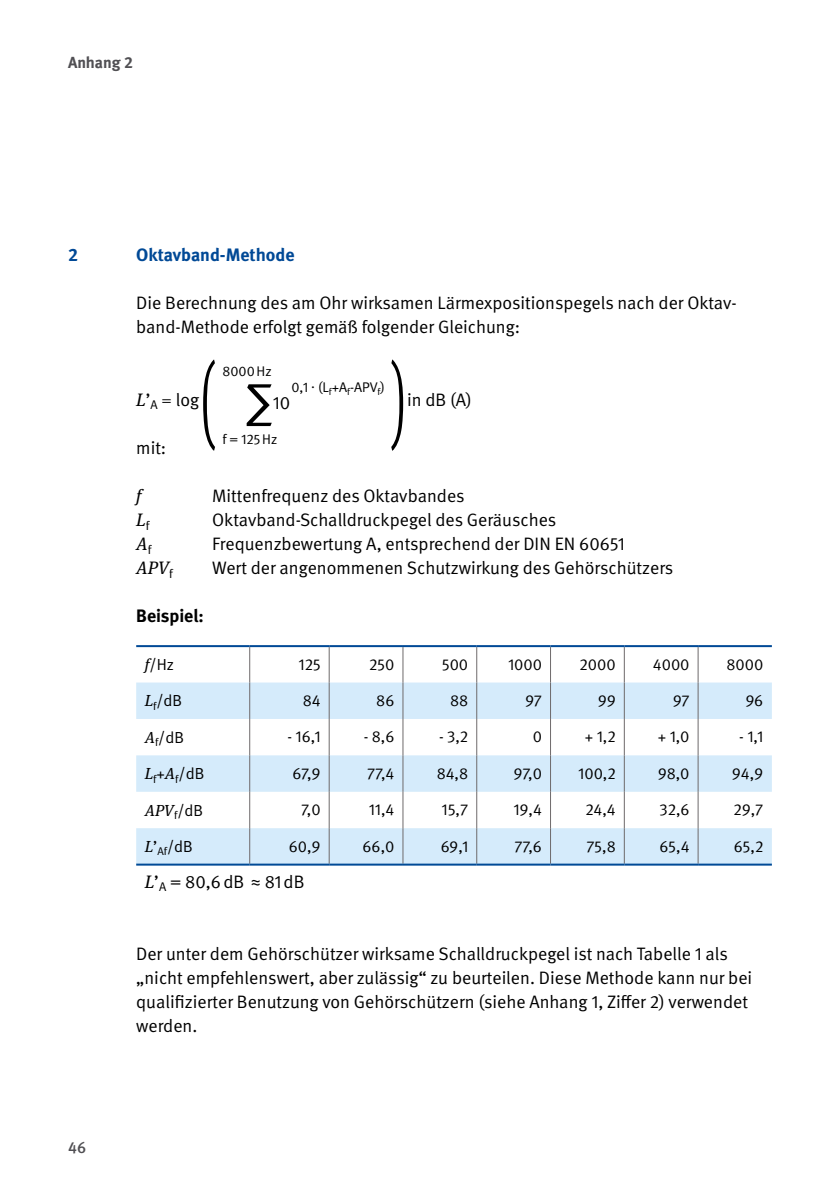
<style>
.page{position:relative;width:840px;height:1191px;background:#fff}
.page>*{position:absolute;margin:0;border:0;box-sizing:border-box;transform-origin:0 0}
.FT{font:18px/24px "DGUV Meta";color:#000}
.t1{font:700 18px "DGUV Meta";color:#004996}
.FT-2{font:italic 18px "DGUV Meta Serif";color:#000}
.FT-3{font:700 18px "DGUV Meta";color:#000}
.TI{font:16px "DGUV Meta";color:#000}
.TI-2{font:italic 16px "DGUV Meta Serif";color:#000}
.t2{font:700 16px "DGUV Meta";color:#504f53}
.t3{font:500 16px "DGUV Meta";color:#504f53}
.t4{font:14px "DGUV Meta";color:#000}
.s1{font-family:"DGUV Meta Serif";font-style:italic}
.s2{font-family:"DGUV Meta Serif"}
.s3{font-family:"DGUV Meta";font-style:normal}
</style>
<div class="page">
<svg style="left:203px;top:359px;width:12px;height:92px"></svg>
<svg style="left:391px;top:359px;width:12px;height:92px"></svg>
<svg style="left:246px;top:384px;width:25px;height:42px"></svg>
<svg style="left:136px;top:682px;width:635px;height:181px;fill:#d5ebfb"></svg>
<hr style="left:328px;top:647px;width:1px;height:35px;background:#6e6a6b">
<hr style="left:402px;top:647px;width:1px;height:35px;background:#6e6a6b">
<hr style="left:476px;top:647px;width:1px;height:35px;background:#6e6a6b">
<hr style="left:549px;top:647px;width:1px;height:35px;background:#6e6a6b">
<hr style="left:623px;top:647px;width:1px;height:35px;background:#6e6a6b">
<hr style="left:328px;top:682px;width:1px;height:37px;background:#6e6a6b">
<hr style="left:402px;top:682px;width:1px;height:37px;background:#6e6a6b">
<hr style="left:476px;top:682px;width:1px;height:37px;background:#6e6a6b">
<hr style="left:549px;top:682px;width:1px;height:37px;background:#6e6a6b">
<hr style="left:623px;top:682px;width:1px;height:37px;background:#6e6a6b">
<hr style="left:328px;top:719px;width:1px;height:36px;background:#6e6a6b">
<hr style="left:402px;top:719px;width:1px;height:36px;background:#6e6a6b">
<hr style="left:476px;top:719px;width:1px;height:36px;background:#6e6a6b">
<hr style="left:549px;top:719px;width:1px;height:36px;background:#6e6a6b">
<hr style="left:623px;top:719px;width:1px;height:36px;background:#6e6a6b">
<hr style="left:328px;top:755px;width:1px;height:36px;background:#6e6a6b">
<hr style="left:402px;top:755px;width:1px;height:36px;background:#6e6a6b">
<hr style="left:476px;top:755px;width:1px;height:36px;background:#6e6a6b">
<hr style="left:549px;top:755px;width:1px;height:36px;background:#6e6a6b">
<hr style="left:623px;top:755px;width:1px;height:36px;background:#6e6a6b">
<hr style="left:328px;top:791px;width:1px;height:37px;background:#6e6a6b">
<hr style="left:402px;top:791px;width:1px;height:37px;background:#6e6a6b">
<hr style="left:476px;top:791px;width:1px;height:37px;background:#6e6a6b">
<hr style="left:549px;top:791px;width:1px;height:37px;background:#6e6a6b">
<hr style="left:623px;top:791px;width:1px;height:37px;background:#6e6a6b">
<hr style="left:328px;top:828px;width:1px;height:35px;background:#6e6a6b">
<hr style="left:402px;top:828px;width:1px;height:35px;background:#6e6a6b">
<hr style="left:476px;top:828px;width:1px;height:35px;background:#6e6a6b">
<hr style="left:549px;top:828px;width:1px;height:35px;background:#6e6a6b">
<hr style="left:623px;top:828px;width:1px;height:35px;background:#6e6a6b">
<hr style="left:249px;top:647px;width:1px;height:35px;background:#6e6a6b">
<hr style="left:249px;top:682px;width:1px;height:37px;background:#6e6a6b">
<hr style="left:249px;top:719px;width:1px;height:36px;background:#6e6a6b">
<hr style="left:249px;top:755px;width:1px;height:36px;background:#6e6a6b">
<hr style="left:249px;top:791px;width:1px;height:37px;background:#6e6a6b">
<hr style="left:249px;top:828px;width:1px;height:35px;background:#6e6a6b">
<hr style="left:697px;top:647px;width:1px;height:35px;background:#6e6a6b">
<hr style="left:697px;top:682px;width:1px;height:37px;background:#6e6a6b">
<hr style="left:697px;top:719px;width:1px;height:36px;background:#6e6a6b">
<hr style="left:697px;top:755px;width:1px;height:36px;background:#6e6a6b">
<hr style="left:697px;top:791px;width:1px;height:37px;background:#6e6a6b">
<hr style="left:697px;top:828px;width:1px;height:35px;background:#6e6a6b">
<hr style="left:136px;top:863px;width:113px;height:2px;background:#004a96">
<hr style="left:249px;top:863px;width:80px;height:2px;background:#004a96">
<hr style="left:329px;top:863px;width:74px;height:2px;background:#004a96">
<hr style="left:403px;top:863px;width:73px;height:2px;background:#004a96">
<hr style="left:476px;top:863px;width:74px;height:2px;background:#004a96">
<hr style="left:550px;top:863px;width:74px;height:2px;background:#004a96">
<hr style="left:624px;top:863px;width:73px;height:2px;background:#004a96">
<hr style="left:697px;top:863px;width:74px;height:2px;background:#004a96">
<hr style="left:136px;top:645px;width:113px;height:2px;background:#004996">
<hr style="left:249px;top:645px;width:80px;height:2px;background:#004996">
<hr style="left:329px;top:645px;width:74px;height:2px;background:#004996">
<hr style="left:403px;top:645px;width:73px;height:2px;background:#004996">
<hr style="left:476px;top:645px;width:74px;height:2px;background:#004996">
<hr style="left:550px;top:645px;width:74px;height:2px;background:#004996">
<hr style="left:624px;top:645px;width:73px;height:2px;background:#004996">
<hr style="left:697px;top:645px;width:74px;height:2px;background:#004996">
<p class="t2" style="left:68px;top:53px;width:66px">Anhang 2</p>
<h2 class="t1" style="left:68px;top:244px;width:12px">2</h2>
<h2 class="t1" style="left:136px;top:244px;width:160px">Oktavband-Methode</h2>
<p class="FT" style="left:136px;top:291px;width:601px">Die Berechnung des am Ohr wirksamen Lärmexpositionspegels nach der Oktav&shy;band-Methode erfolgt gemäß folgender Gleichung:</p>
<p class="FT" style="left:136px;top:388px;width:65px"><span class="s1">L</span>’<sub>A</sub> <span class="s2">=</span> log</p>
<p class="t4" style="left:222px;top:363px;width:51px">8000Hz</p>
<p class="t4" style="left:291px;top:379px;width:95px">0,1 . (L<sub>f</sub>+A<sub>f</sub>-APV<sub>f</sub>)</p>
<p class="FT" style="left:273px;top:391px;width:19px">10</p>
<p class="FT" style="left:407px;top:388px;width:66px">in dB (A)</p>
<p class="t4" style="left:222px;top:430px;width:56px">f = 125Hz</p>
<p class="FT" style="left:136px;top:436px;width:32px">mit:</p>
<p class="FT-2" style="left:136px;top:485px;width:7px">f</p>
<p class="FT" style="left:212px;top:484px;width:254px">Mittenfrequenz des Oktavbandes</p>
<p class="FT-2" style="left:136px;top:509px;width:15px">L<sub>f</sub></p>
<p class="FT" style="left:212px;top:508px;width:345px">Oktavband-Schalldruckpegel des Geräusches</p>
<p class="FT-2" style="left:136px;top:533px;width:17px">A<sub>f</sub></p>
<p class="FT" style="left:212px;top:532px;width:414px">Frequenzbewertung A, entsprechend der DIN EN 60651</p>
<p class="FT-2" style="left:136px;top:557px;width:38px">APV<sub>f</sub></p>
<p class="FT" style="left:212px;top:556px;width:462px">Wert der angenommenen Schutzwirkung des Gehörschützers</p>
<p class="FT-3" style="left:136px;top:605px;width:69px">Beispiel:</p>
<p class="TI" style="left:145px;top:655px;width:31px"><span class="s1">f</span>/Hz</p>
<p class="TI" style="left:298px;top:654px;width:24px">125</p>
<p class="TI" style="left:369px;top:654px;width:27px">250</p>
<p class="TI" style="left:442px;top:654px;width:28px">500</p>
<p class="TI" style="left:507px;top:654px;width:35px">1000</p>
<p class="TI" style="left:579px;top:654px;width:38px">2000</p>
<p class="TI" style="left:652px;top:654px;width:38px">4000</p>
<p class="TI" style="left:726px;top:654px;width:38px">8000</p>
<p class="TI" style="left:145px;top:691px;width:39px"><span class="s1">L</span><sub>f</sub>/dB</p>
<p class="TI" style="left:303px;top:691px;width:19px">84</p>
<p class="TI" style="left:376px;top:691px;width:20px">86</p>
<p class="TI" style="left:450px;top:691px;width:20px">88</p>
<p class="TI" style="left:525px;top:691px;width:18px">97</p>
<p class="TI" style="left:597px;top:691px;width:19px">99</p>
<p class="TI" style="left:672px;top:691px;width:18px">97</p>
<p class="TI" style="left:745px;top:691px;width:19px">96</p>
<p class="TI" style="left:145px;top:728px;width:41px"><span class="s1">A</span><sub>f</sub>/dB</p>
<p class="TI" style="left:287px;top:727px;width:35px">- 16,1</p>
<p class="TI" style="left:363px;top:727px;width:32px">- 8,6</p>
<p class="TI" style="left:439px;top:727px;width:31px">- 3,2</p>
<p class="TI" style="left:532px;top:727px;width:11px">0</p>
<p class="TI" style="left:584px;top:727px;width:32px">+ 1,2</p>
<p class="TI" style="left:657px;top:727px;width:33px">+ 1,0</p>
<p class="TI" style="left:738px;top:727px;width:26px">- 1,1</p>
<p class="TI" style="left:145px;top:764px;width:61px"><span class="s1">L</span><sub>f</sub>+<span class="s1">A</span><sub>f</sub>/dB</p>
<p class="TI" style="left:292px;top:764px;width:30px">67,9</p>
<p class="TI" style="left:367px;top:764px;width:29px">77,4</p>
<p class="TI" style="left:436px;top:764px;width:33px">84,8</p>
<p class="TI" style="left:513px;top:764px;width:30px">97,0</p>
<p class="TI" style="left:578px;top:764px;width:39px">100,2</p>
<p class="TI" style="left:657px;top:764px;width:33px">98,0</p>
<p class="TI" style="left:731px;top:764px;width:33px">94,9</p>
<p class="TI-2" style="left:145px;top:801px;width:60px">APV<sub>f</sub><span class="s3">/dB</span></p>
<p class="TI" style="left:301px;top:800px;width:21px">7,0</p>
<p class="TI" style="left:368px;top:800px;width:27px">11,4</p>
<p class="TI" style="left:441px;top:800px;width:28px">15,7</p>
<p class="TI" style="left:513px;top:800px;width:30px">19,4</p>
<p class="TI" style="left:585px;top:800px;width:32px">24,4</p>
<p class="TI" style="left:659px;top:800px;width:31px">32,6</p>
<p class="TI" style="left:733px;top:800px;width:31px">29,7</p>
<p class="TI" style="left:145px;top:837px;width:50px"><span class="s1">L</span>’<sub>Af</sub>/dB</p>
<p class="TI" style="left:288px;top:836px;width:33px">60,9</p>
<p class="TI" style="left:362px;top:836px;width:33px">66,0</p>
<p class="TI" style="left:440px;top:836px;width:29px">69,1</p>
<p class="TI" style="left:514px;top:836px;width:29px">77,6</p>
<p class="TI" style="left:586px;top:836px;width:31px">75,8</p>
<p class="TI" style="left:659px;top:836px;width:32px">65,4</p>
<p class="TI" style="left:733px;top:836px;width:31px">65,2</p>
<p class="FT" style="left:145px;top:869px;width:161px"><span class="s1">L</span>’<sub>A</sub> = 80,6dB ≈ 81dB</p>
<p class="t3" style="left:68px;top:1137px;width:19px">46</p>
<p class="FT" style="left:136px;top:942px;width:617px">Der unter dem Gehörschützer wirksame Schalldruckpegel ist nach Tabelle 1 als „nicht empfehlenswert, aber zulässig“ zu beurteilen. Diese Methode kann nur bei qualifizierter Benutzung von Gehörschützern (siehe Anhang 1, Ziffer 2) verwendet werden.</p>
</div>
